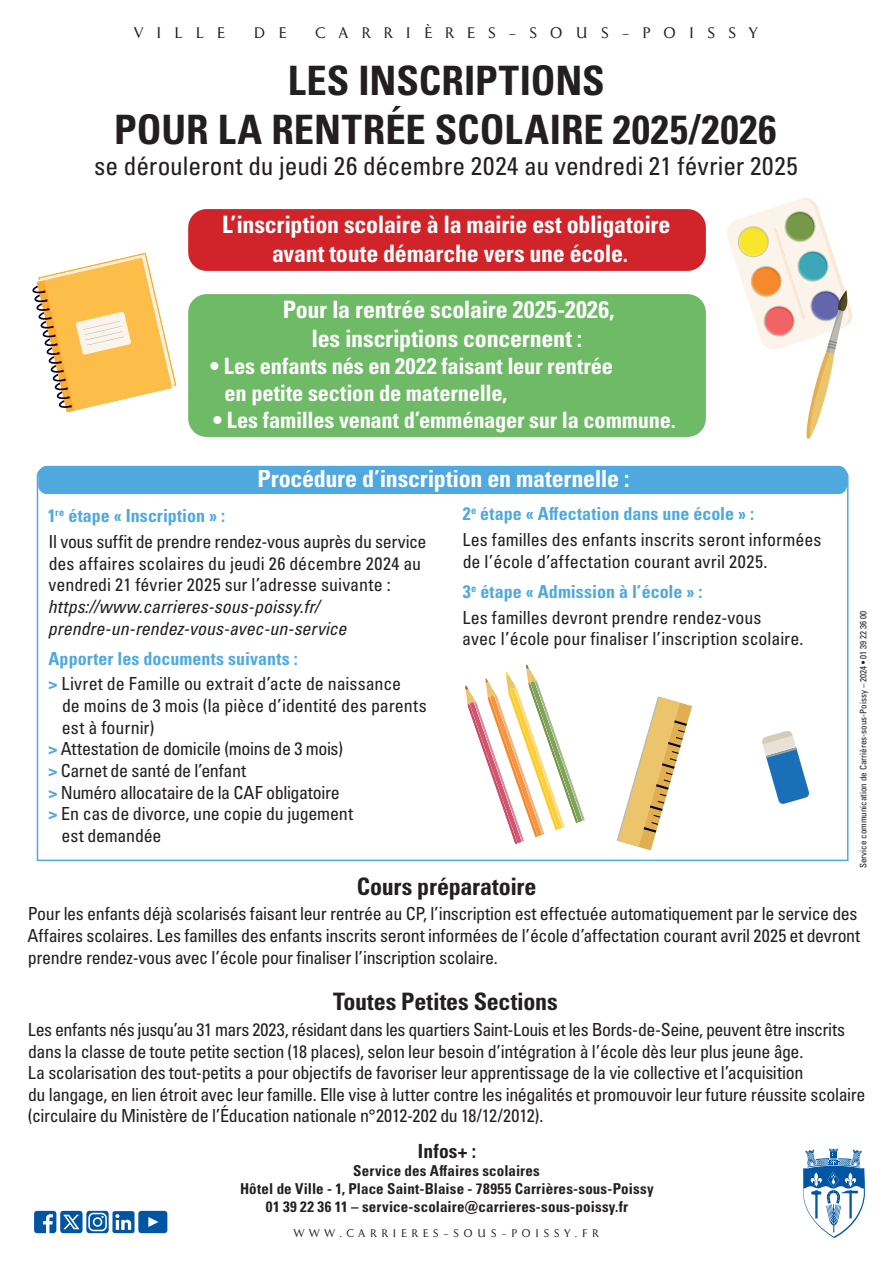
<style>
.page{position:relative;width:893px;height:1263px;background:#fff}
.page>*{position:absolute;margin:0;border:0;box-sizing:border-box;transform-origin:0 0}
.t1{font:700 condensed 40.5px/48.6px "Univers LT Pro";letter-spacing:.005em;color:#231f20;text-align:center}
.t2{font:condensed 25.5px "Univers LT Pro";letter-spacing:-.005em;color:#231f20}
.t3{font:700 condensed 24px/28.8px "Univers LT Pro";letter-spacing:-.01em;color:#fff;text-align:center}
.t4{font:700 condensed 24px "Univers LT Pro";letter-spacing:-.005em;color:#231f20}
.t5{font:700 condensed 22.5px/27px "Univers LT Pro";letter-spacing:-.01em;color:#fff}
.t6{font:700 condensed 19.5px "Univers LT Pro";letter-spacing:.005em;color:#231f20}
.t7{font:condensed 18px/21.6px "Univers LT Pro";letter-spacing:-.015em;color:#231f20}
.t8{font:italic condensed 18px/21.6px "Univers LT Pro";letter-spacing:-.005em;color:#231f20}
.t9{font:condensed 18px/30.2px "Univers LT Pro";letter-spacing:.005em;color:#231f20}
.t10{font:700 condensed 15px/18px "Univers LT Pro";letter-spacing:.01em;color:#231f20;text-align:center}
.t11{font:300 14.25px "Pompei New";letter-spacing:.89em;color:#231f20}
.t12{font:300 10.35px "Pompei New";letter-spacing:.42em;color:#231f20}
.t13{font:condensed 9px "Univers LT Pro";color:#231f20}
.s1{font-weight:700;color:#4fa9de}
</style>
<div class="page">
<div style="left:38px;top:466px;width:809px;height:28px;background:#4fa9de;border-radius:9px"></div>
<svg style="left:36px;top:468px;width:813px;height:394px"></svg>
<svg style="left:32px;top:252px;width:145px;height:161px"></svg>
<div style="left:188px;top:209px;width:518px;height:62px;background:#d1232a;border-radius:18px"></div>
<div style="left:188px;top:294px;width:518px;height:143px;background:#6eba66;border-radius:18px"></div>
<svg style="left:803px;top:1149px;width:62px;height:89px"></svg>
<svg style="left:617px;top:696px;width:75px;height:154px"></svg>
<svg style="left:761px;top:730px;width:48px;height:74px"></svg>
<svg style="left:465px;top:661px;width:127px;height:183px"></svg>
<svg style="left:727px;top:198px;width:125px;height:241px"></svg>
<svg style="left:34px;top:1211px;width:133px;height:22px"></svg>
<p class="t11" style="left:134px;top:24px;width:92px">VILLE</p>
<p class="t11" style="left:253px;top:24px;width:34px">D E</p>
<p class="t11" style="left:315px;top:24px;width:444px">CARRIÈRES-SOUS-POISSY</p>
<h1 class="t1" style="left:114px;top:56px;width:664px">LES INSCRIPTIONS<br>POUR LA RENTRÉE SCOLAIRE 2025/2026</h1>
<h2 class="t2" style="left:94px;top:149px;width:705px">se dérouleront du jeudi 26 décembre 2024 au vendredi 21 février 2025</h2>
<h3 class="t3" style="left:222px;top:209px;width:450px">L’inscription scolaire à la mairie est obligatoire avant toute démarche vers une école.</h3>
<h3 class="t3" style="left:283px;top:295px;width:333px">Pour la rentrée scolaire 2025-2026, les inscriptions concernent :</h3>
<p class="t5" style="left:225px;top:352px;width:390px;text-indent:-15px">• Les enfants nés en 2022 faisant leur rentrée en petite section de maternelle,</p>
<p class="t5" style="left:213px;top:406px;width:464px">• Les familles venant d’emménager sur la commune.</p>
<h3 class="t3" style="left:258px;top:464px;width:373px">Procédure d’inscription en maternelle :</h3>
<p class="t7" style="left:48px;top:502px;width:380px;line-height:25.8px"><span class="s1">1</span><sup>re</sup> <span class="s1">étape « Inscription » :<br></span>Il vous suffit de prendre rendez-vous auprès du service</p>
<p class="t7" style="left:48px;top:552px;width:374px">des affaires scolaires du jeudi 26 décembre 2024 au vendredi 21 février 2025 sur l’adresse suivante :</p>
<p class="t8" style="left:48px;top:595px;width:300px">https://www.carrieres-sous-poissy.fr/ prendre-un-rendez-vous-avec-un-service</p>
<p class="t7" style="left:48px;top:645px;width:354px;line-height:25.8px"><span class="s1">Apporter les documents suivants :<br>&gt;</span> Livret de Famille ou extrait d’acte de naissance</p>
<p class="t7" style="left:62px;top:694px;width:366px">de moins de 3 mois (la pièce d’identité des parents</p>
<p class="t7" style="left:62px;top:716px;width:94px">est à fournir)</p>
<p class="t7" style="left:48px;top:738px;width:296px"><span class="s1">&gt;</span> Attestation de domicile (moins de 3 mois)</p>
<p class="t7" style="left:48px;top:759px;width:199px"><span class="s1">&gt;</span> Carnet de santé de l’enfant</p>
<p class="t7" style="left:48px;top:781px;width:293px"><span class="s1">&gt;</span> Numéro allocataire de la CAF obligatoire</p>
<p class="t7" style="left:48px;top:802px;width:306px"><span class="s1">&gt;</span> En cas de divorce, une copie du jugement</p>
<p class="t7" style="left:62px;top:824px;width:101px">est demandée</p>
<p class="t7" style="left:462px;top:500px;width:360px;line-height:25.8px"><span class="s1">2</span><sup>e</sup> <span class="s1">étape « Affectation dans une école » :<br></span>Les familles des enfants inscrits seront informées</p>
<p class="t9" style="left:463px;top:546px;width:306px">de l’école d’affectation courant avril 2025.<br><span class="s1">3</span><sup>e</sup> <span class="s1">étape « Admission à l’école » :</span></p>
<p class="t7" style="left:462px;top:606px;width:343px">Les familles devront prendre rendez-vous<br>avec l’école pour finaliser l’inscription scolaire.</p>
<p class="t13" style="left:857px;top:868px;width:259px;rotate:-90deg">Service communication de Carrières-sous-Poissy – 2024 • 01 39 22 36 00</p>
<h3 class="t4" style="left:357px;top:871px;width:181px">Cours préparatoire</h3>
<p class="t7" style="left:27px;top:903px;width:834px">Pour les enfants déjà scolarisés faisant leur rentrée au CP, l’inscription est effectuée automatiquement par le service des<br>Affaires scolaires. Les familles des enfants inscrits seront informées de l’école d’affectation courant avril 2025 et devront prendre rendez-vous avec l’école pour finaliser l’inscription scolaire.</p>
<h3 class="t4" style="left:333px;top:987px;width:226px">Toutes Petites Sections</h3>
<p class="t7" style="left:28px;top:1018px;width:839px">Les enfants nés jusqu’au 31 mars 2023, résidant dans les quartiers Saint-Louis et les Bords-de-Seine, peuvent être inscrits dans la classe de toute petite section (18 places), selon leur besoin d’intégration à l’école dès leur plus jeune âge.<br>La scolarisation des tout-petits a pour objectifs de favoriser leur apprentissage de la vie collective et l’acquisition<br>du langage, en lien étroit avec leur famille. Elle vise à lutter contre les inégalités et promouvoir leur future réussite scolaire (circulaire du Ministère de l’Éducation nationale n°2012-202 du 18/12/2012).</p>
<p class="t6" style="left:418px;top:1139px;width:60px">Infos+ :</p>
<p class="t10" style="left:240px;top:1162px;width:415px">Service des Affaires scolaires<br>Hôtel de Ville - 1, Place Saint-Blaise - 78955 Carrières-sous-Poissy<br>01 39 22 36 11 – service-scolaire@carrieres-sous-poissy.fr</p>
<p class="t12" style="left:293px;top:1226px;width:307px">WWW.CARRIERES-SOUS-POISSY.FR</p>
</div>
